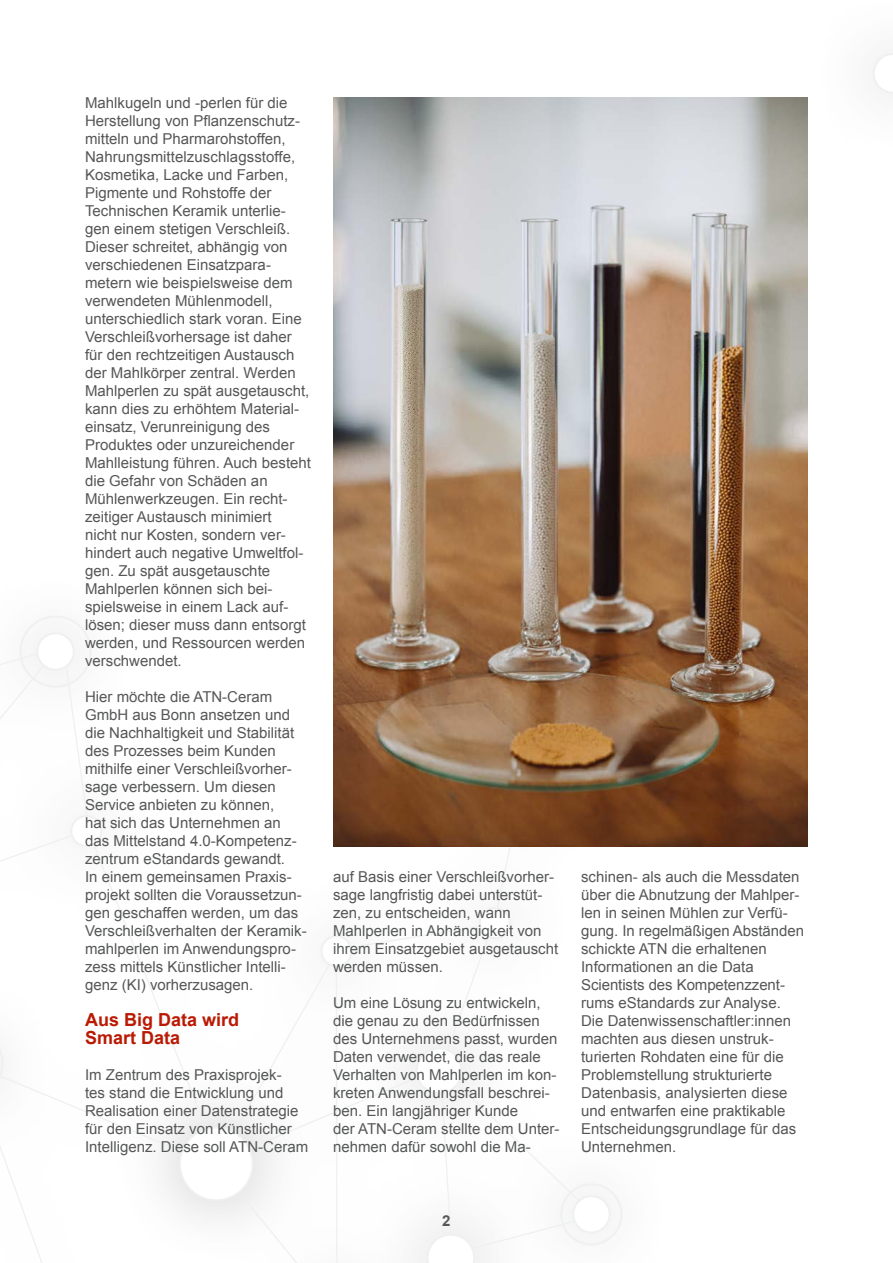
<style>
.page{position:relative;width:893px;height:1263px;background:#fff}
.page>*{position:absolute;margin:0;border:0;box-sizing:border-box;transform-origin:0 0}
.t1{font:700 18px/18px "Arial";color:#ba1a03}
.t2{font:15px/18px "Arial";color:#555756}
.t3{font:700 15px "Arial";color:#555756}
</style>
<div class="page">
<svg style="left:872px;top:53px;width:21px;height:41px"></svg>
<svg style="left:0;top:615px;width:623px;height:648px"></svg>
<img style="left:334px;top:98px;width:473px;height:748px">
<p class="t2" style="left:85px;top:94px;width:227px">Mahlkugeln und -perlen für die<br>Herstellung von Pflanzenschutz&shy;mitteln und Pharmarohstoffen,<br>Nahrungsmittelzuschlagsstoffe,<br>Kosmetika, Lacke und Farben,<br>Pigmente und Rohstoffe der<br>Technischen Keramik unterlie&shy;gen einem stetigen Verschleiß.<br>Dieser schreitet, abhängig von verschiedenen Einsatzpara&shy;metern wie beispielsweise dem verwendeten Mühlenmodell, unterschiedlich stark voran. Eine<br>Verschleißvorhersage ist daher für den rechtzeitigen Austausch der Mahlkörper zentral. Werden<br>Mahlperlen zu spät ausgetauscht, kann dies zu erhöhtem Material&shy;einsatz, Verunreinigung des<br>Produktes oder unzureichender<br>Mahlleistung führen. Auch besteht die Gefahr von Schäden an<br>Mühlenwerkzeugen. Ein recht&shy;zeitiger Austausch minimiert<br>nicht nur Kosten, sondern ver&shy;hindert auch negative Umweltfol&shy;gen. Zu spät ausgetauschte<br>Mahlperlen können sich bei&shy;spielsweise in einem Lack auf&shy;lösen; dieser muss dann entsorgt werden, und Ressourcen werden verschwendet.</p>
<p class="t2" style="left:85px;top:688px;width:223px">Hier möchte die ATN-Ceram<br>GmbH aus Bonn ansetzen und die Nachhaltigkeit und Stabilität des Prozesses beim Kunden mithilfe einer Verschleißvorher&shy;sage verbessern. Um diesen<br>Service anbieten zu können,<br>hat sich das Unternehmen an das Mittelstand 4.0-Kompetenz&shy;zentrum eStandards gewandt.<br>In einem gemeinsamen Praxis&shy;projekt sollten die Voraussetzun&shy;gen geschaffen werden, um das<br>Verschleißverhalten der Keramik&shy;mahlperlen im Anwendungspro&shy;zess mittels Künstlicher Intelli&shy;genz (KI) vorherzusagen.</p>
<p class="t1" style="left:85px;top:1011px;width:156px">Aus Big Data wird<br>Smart Data</p>
<p class="t2" style="left:85px;top:1066px;width:225px">Im Zentrum des Praxisprojek-<br>tes stand die Entwicklung und<br>Realisation einer Datenstrategie für den Einsatz von Künstlicher<br>Intelligenz. Diese soll ATN-Ceram</p>
<p class="t2" style="left:333px;top:868px;width:227px">auf Basis einer Verschleißvorher&shy;sage langfristig dabei unterstüt&shy;zen, zu entscheiden, wann<br>Mahlperlen in Abhängigkeit von ihrem Einsatzgebiet ausgetauscht werden müssen.</p>
<p class="t2" style="left:333px;top:994px;width:228px">Um eine Lösung zu entwickeln, die genau zu den Bedürfnissen des Unternehmens passt, wurden<br>Daten verwendet, die das reale<br>Verhalten von Mahlperlen im kon&shy;kreten Anwendungsfall beschrei&shy;ben. Ein langjähriger Kunde<br>der ATN-Ceram stellte dem Unter&shy;nehmen dafür sowohl die Ma-</p>
<p class="t2" style="left:581px;top:868px;width:224px">schinen- als auch die Messdaten über die Abnutzung der Mahlper&shy;len in seinen Mühlen zur Verfü&shy;gung. In regelmäßigen Abständen schickte ATN die erhaltenen<br>Informationen an die Data<br>Scientists des Kompetenzzent&shy;rums eStandards zur Analyse.<br>Die Datenwissenschaftler:innen machten aus diesen unstruk&shy;turierten Rohdaten eine für die<br>Problemstellung strukturierte<br>Datenbasis, analysierten diese und entwarfen eine praktikable<br>Entscheidungsgrundlage für das<br>Unternehmen.</p>
<p class="t3" style="left:442px;top:1211px;width:10px">2</p>
</div>
